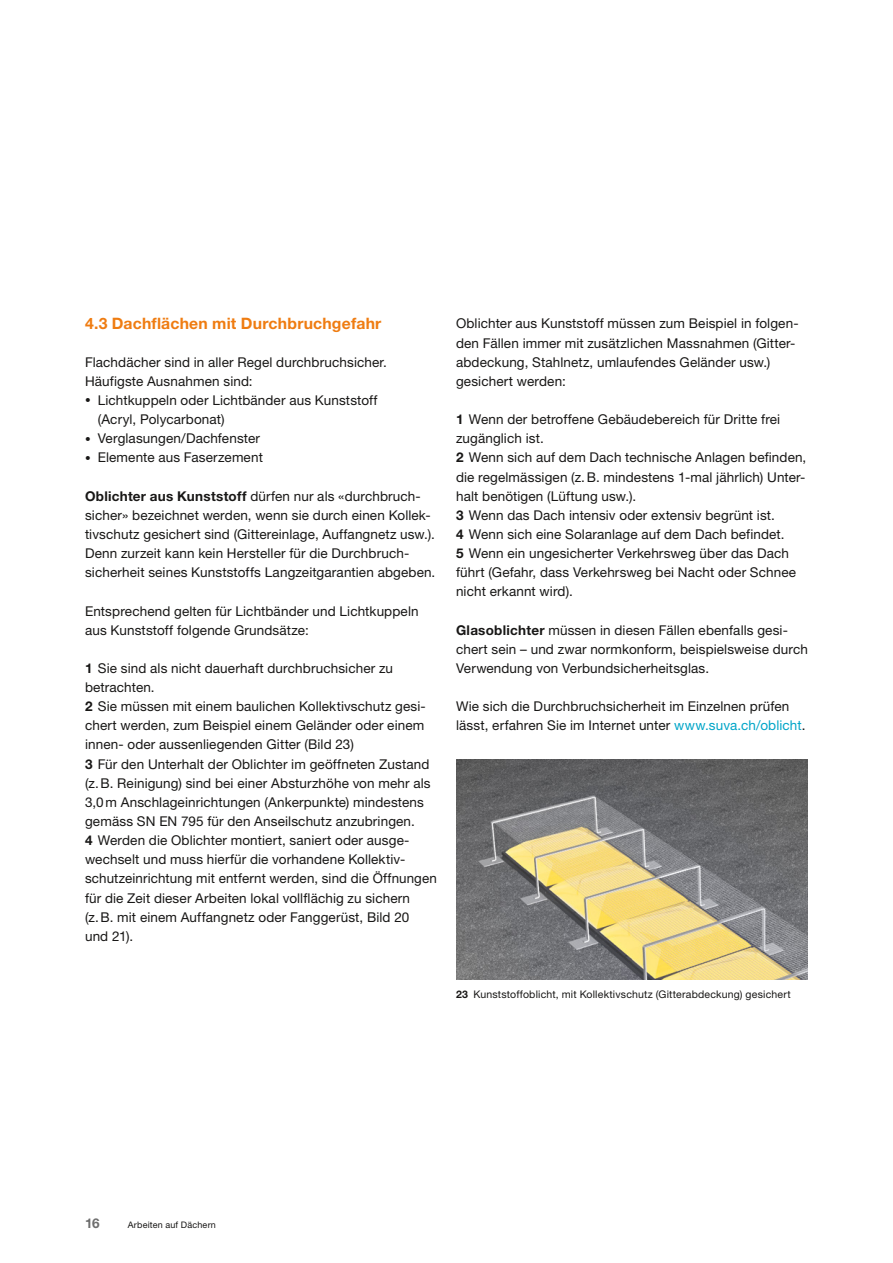
<style>
.page{position:relative;width:893px;height:1263px;background:#fff}
.page>*{position:absolute;margin:0;border:0;box-sizing:border-box;transform-origin:0 0}
.t1{font:700 15.75px "Helvetica Neue LT Std";letter-spacing:.015em;color:#ef7c11}
.t2{font:13.5px/19.2px "Helvetica Neue LT Std";letter-spacing:.01em;color:#181716}
.t3{font:700 13.5px "Helvetica Neue LT Std";color:#6e6e6e}
.t4{font:10.5px "Helvetica Neue LT Std";letter-spacing:.02em;color:#181716}
.t5{font:9px "Helvetica Neue LT Std";letter-spacing:.025em;color:#181716}
.s1{font-size:11.25px}
.s2{font-weight:700}
.s3{color:#00a5c8}
</style>
<div class="page">
<img style="left:456px;top:759px;width:352px;height:220px">
<p class="t1" style="left:85px;top:313px;width:298px">4.3 Dachflächen mit Durchbruchgefahr</p>
<p class="t2" style="left:85px;top:352px;width:303px">Flachdächer sind in aller Regel durchbruchsicher.<br>Häufigste Ausnahmen sind:</p>
<p class="t2" style="left:98px;top:390px;width:281px;text-indent:-13px"><span class="s1">•</span> Lichtkuppeln oder Lichtbänder aus Kunststoff (Acryl, Polycarbonat)</p>
<p class="t2" style="left:85px;top:429px;width:177px"><span class="s1">•</span> Verglasungen/Dachfenster</p>
<p class="t2" style="left:85px;top:448px;width:179px"><span class="s1">•</span> Elemente aus Faserzement</p>
<p class="t2" style="left:85px;top:486px;width:352px"><span class="s2">Oblichter aus Kunststoff</span> dürfen nur als «durchbruch&shy;sicher» bezeichnet werden, wenn sie durch einen Kollek&shy;tivschutz gesichert sind (Gittereinlage, Auffangnetz usw.).<br>Denn zurzeit kann kein Hersteller für die Durchbruch&shy;sicherheit seines Kunststoffs Langzeitgarantien abgeben.</p>
<p class="t2" style="left:85px;top:601px;width:335px">Entsprechend gelten für Lichtbänder und Lichtkuppeln aus Kunststoff folgende Grundsätze:</p>
<p class="t2" style="left:85px;top:658px;width:353px"><span class="s2">1</span> Sie sind als nicht dauerhaft durchbruchsicher zu betrachten.<br><span class="s2">2</span> Sie müssen mit einem baulichen Kollektivschutz gesi&shy;chert werden, zum Beispiel einem Geländer oder einem innen- oder aussenliegenden Gitter (Bild 23)<br><span class="s2">3</span> Für den Unterhalt der Oblichter im geöffneten Zustand (z.B. Reinigung) sind bei einer Absturzhöhe von mehr als 3,0m Anschlageinrichtungen (Ankerpunkte) mindestens gemäss SN EN 795 für den Anseilschutz anzubringen.<br><span class="s2">4</span> Werden die Oblichter montiert, saniert oder ausge&shy;wechselt und muss hierfür die vorhandene Kollektiv&shy;schutzeinrichtung mit entfernt werden, sind die Öffnungen für die Zeit dieser Arbeiten lokal vollflächig zu sichern (z.B. mit einem Auffangnetz oder Fanggerüst, Bild 20<br>und 21).</p>
<p class="t2" style="left:456px;top:314px;width:344px">Oblichter aus Kunststoff müssen zum Beispiel in folgen&shy;den Fällen immer mit zusätzlichen Massnahmen (Gitter&shy;abdeckung, Stahlnetz, umlaufendes Geländer usw.) gesichert werden:</p>
<p class="t2" style="left:456px;top:410px;width:352px"><span class="s2">1</span> Wenn der betroffene Gebäudebereich für Dritte frei zugänglich ist.<br><span class="s2">2</span> Wenn sich auf dem Dach technische Anlagen befinden, die regelmässigen (z.B. mindestens 1-mal jährlich) Unter&shy;halt benötigen (Lüftung usw.).<br><span class="s2">3</span> Wenn das Dach intensiv oder extensiv begrünt ist.<br><span class="s2">4</span> Wenn sich eine Solaranlage auf dem Dach befindet.<br><span class="s2">5</span> Wenn ein ungesicherter Verkehrsweg über das Dach führt (Gefahr, dass Verkehrsweg bei Nacht oder Schnee nicht erkannt wird).</p>
<p class="t2" style="left:456px;top:620px;width:353px"><span class="s2">Glasoblichter</span> müssen in diesen Fällen ebenfalls gesi&shy;chert sein – und zwar normkonform, beispielsweise durch<br>Verwendung von Verbundsicherheitsglas.</p>
<p class="t2" style="left:456px;top:697px;width:351px">Wie sich die Durchbruchsicherheit im Einzelnen prüfen lässt, erfahren Sie im Internet unter <span class="s3">www.suva.ch/oblicht</span>.</p>
<p class="t4" style="left:456px;top:988px;width:336px"><span class="s2">23</span> Kunststoffoblicht, mit Kollektivschutz (Gitterabdeckung) gesichert</p>
<p class="t3" style="left:85px;top:1215px;width:16px">16</p>
<p class="t5" style="left:128px;top:1219px;width:90px">Arbeiten auf Dächern</p>
</div>
